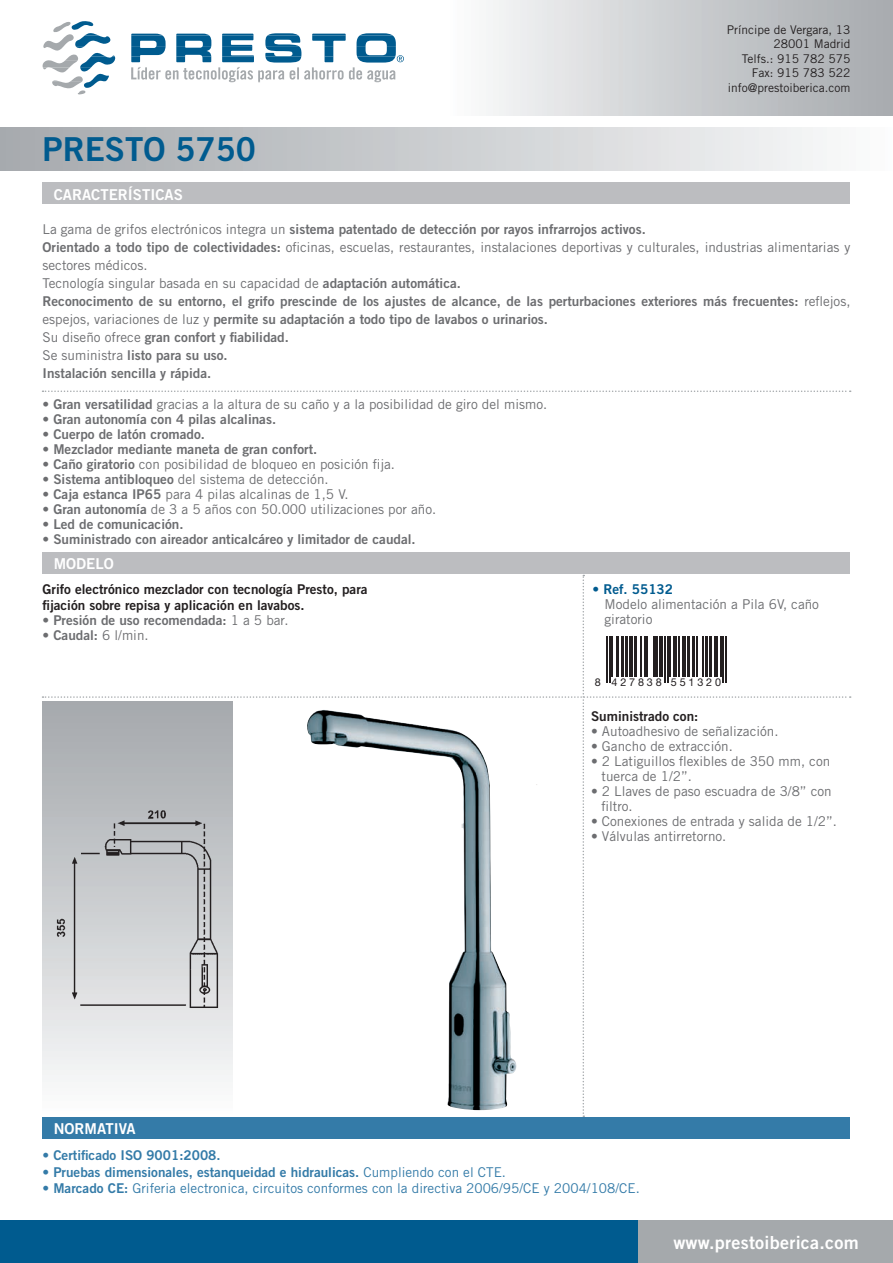
<style>
.page{position:relative;width:893px;height:1263px;background:#fff}
.page>*{position:absolute;margin:0;border:0;box-sizing:border-box;transform-origin:0 0}
.t1{font:33px "Trade Gothic Bold Two";color:#005b8f}
.t2{font:18px "Trade Gothic Bold Two";letter-spacing:.015em;color:#fff}
.t3{font:15px "Trade Gothic Bold Two";color:#fff}
.TEXTO_NORMAL{font:13.5px/15px "Trade Gothic";color:#6c6d70}
.TEXTO_NORMAL-2{font:13.5px/18px "Trade Gothic Bold Two";color:#6c6d70}
.TEXTO_NORMAL-3{font:13.5px/16.2px "Trade Gothic Bold Two";color:#231f20}
.TEXTO_NORMAL-4{font:13.5px "Trade Gothic Bold Two";color:#347ba8}
.TEXTO_NORMAL-5{font:13.5px "Trade Gothic";color:#347ba8}
.t4{font:13.5px "Trade Gothic Bold Two";color:#005b8f}
.t5{font:12px "Trade Gothic";color:#231f20}
.t6{font:10.8px "Helvetica Neue";letter-spacing:.265em;color:#231f20}
.s1{font-family:"Trade Gothic"}
.s2{font-family:"Trade Gothic Bold Two"}
</style>
<div class="page">
<div style="left:628px;top:1220px;width:265px;height:43px;background:#a5a9ac"></div>
<div style="left:0;top:128px;width:893px;height:42px;background:linear-gradient(to right,#a3a7ab,#fafafb)"></div>
<div style="left:43px;top:183px;width:807px;height:21px;background:#bcbdc0"></div>
<div style="left:446px;top:0;width:447px;height:116px;background:linear-gradient(to right,#fbfcfc,#a4a8ac)"></div>
<div style="left:0;top:1220px;width:637px;height:43px;background:#005b8f"></div>
<svg style="left:42px;top:21px;width:362px;height:74px"></svg>
<div style="left:43px;top:1118px;width:807px;height:21px;background:#347ba8"></div>
<svg style="left:43px;top:390px;width:808px;height:2px"></svg>
<div style="left:43px;top:553px;width:807px;height:21px;background:#bcbdc0"></div>
<svg style="left:43px;top:575px;width:808px;height:542px"></svg>
<div style="left:43px;top:701px;width:189px;height:416px;background:linear-gradient(to bottom,#a2a6aa,#fbfbfc)"></div>
<img style="left:305px;top:710px;width:232px;height:400px">
<img style="left:49px;top:803px;width:177px;height:212px">
<hr style="left:606px;top:636px;width:2px;height:47px;background:#231f20">
<hr style="left:609px;top:636px;width:1px;height:47px;background:#231f20">
<hr style="left:611px;top:636px;width:2px;height:41px;background:#231f20">
<hr style="left:616px;top:636px;width:3px;height:41px;background:#231f20">
<hr style="left:621px;top:636px;width:3px;height:41px;background:#231f20">
<hr style="left:625px;top:636px;width:3px;height:41px;background:#231f20">
<hr style="left:629px;top:636px;width:4px;height:41px;background:#231f20">
<hr style="left:634px;top:636px;width:3px;height:41px;background:#231f20">
<hr style="left:641px;top:636px;width:1px;height:41px;background:#231f20">
<hr style="left:644px;top:636px;width:1px;height:41px;background:#231f20">
<hr style="left:647px;top:636px;width:1px;height:41px;background:#231f20">
<hr style="left:653px;top:636px;width:1px;height:41px;background:#231f20">
<hr style="left:655px;top:636px;width:3px;height:41px;background:#231f20">
<hr style="left:659px;top:636px;width:4px;height:41px;background:#231f20">
<hr style="left:664px;top:636px;width:2px;height:47px;background:#231f20">
<hr style="left:667px;top:636px;width:1px;height:47px;background:#231f20">
<hr style="left:669px;top:636px;width:2px;height:41px;background:#231f20">
<hr style="left:673px;top:636px;width:4px;height:41px;background:#231f20">
<hr style="left:678px;top:636px;width:2px;height:41px;background:#231f20">
<hr style="left:682px;top:636px;width:4px;height:41px;background:#231f20">
<hr style="left:687px;top:636px;width:3px;height:41px;background:#231f20">
<hr style="left:692px;top:636px;width:3px;height:41px;background:#231f20">
<hr style="left:696px;top:636px;width:1px;height:41px;background:#231f20">
<hr style="left:702px;top:636px;width:2px;height:41px;background:#231f20">
<hr style="left:705px;top:636px;width:2px;height:41px;background:#231f20">
<hr style="left:709px;top:636px;width:2px;height:41px;background:#231f20">
<hr style="left:714px;top:636px;width:3px;height:41px;background:#231f20">
<hr style="left:720px;top:636px;width:1px;height:41px;background:#231f20">
<hr style="left:723px;top:636px;width:1px;height:47px;background:#231f20">
<hr style="left:725px;top:636px;width:1px;height:47px;background:#231f20">
<p class="t1" style="left:43px;top:129px;width:215px">PRESTO 5750</p>
<p class="t3" style="left:54px;top:185px;width:131px">CARACTERÍSTICAS</p>
<p class="t5" style="left:727px;top:23px;width:125px">Príncipe de Vergara, 13</p>
<p class="t5" style="left:773px;top:37px;width:78px">28001 Madrid</p>
<p class="t5" style="left:742px;top:51px;width:110px">Telfs.: 915 782 575</p>
<p class="t5" style="left:752px;top:66px;width:100px">Fax: 915 783 522</p>
<p class="t5" style="left:728px;top:80px;width:124px">info@prestoiberica.com</p>
<p class="TEXTO_NORMAL-2" style="left:43px;top:220px;width:605px"><span class="s1">La gama de grifos electrónicos integra un</span> sistema patentado de detección por rayos infrarrojos activos.</p>
<p class="TEXTO_NORMAL" style="left:43px;top:238px;width:809px;line-height:18px"><span class="s2">Orientado a todo tipo de colectividades:</span> oficinas, escuelas, restaurantes, instalaciones deportivas y culturales, industrias alimentarias y sectores médicos.</p>
<p class="TEXTO_NORMAL" style="left:43px;top:276px;width:420px">Tecnología singular basada en su capacidad de <span class="s2">adaptación automática.</span></p>
<p class="TEXTO_NORMAL-2" style="left:43px;top:292px;width:809px">Reconocimento de su entorno, el grifo prescinde de los ajustes de alcance, de las perturbaciones exteriores más frecuentes: <span class="s1">reflejos, espejos, variaciones de luz y</span> permite su adaptación a todo tipo de lavabos o urinarios.</p>
<p class="TEXTO_NORMAL-2" style="left:43px;top:328px;width:248px"><span class="s1">Su diseño ofrece</span> gran confort y fiabilidad.</p>
<p class="TEXTO_NORMAL-2" style="left:43px;top:346px;width:187px"><span class="s1">Se suministra</span> listo para su uso.</p>
<p class="TEXTO_NORMAL-2" style="left:43px;top:364px;width:170px">Instalación sencilla y rápida.</p>
<p class="TEXTO_NORMAL" style="left:43px;top:396px;width:506px">• <span class="s2">Gran versatilidad</span> gracias a la altura de su caño y a la posibilidad de giro del mismo.</p>
<p class="TEXTO_NORMAL-2" style="left:43px;top:409px;width:235px"><span class="s1">•</span> Gran autonomía con 4 pilas alcalinas.</p>
<p class="TEXTO_NORMAL-2" style="left:43px;top:424px;width:164px"><span class="s1">•</span> Cuerpo de latón cromado.</p>
<p class="TEXTO_NORMAL-2" style="left:43px;top:439px;width:276px"><span class="s1">•</span> Mezclador mediante maneta de gran confort.</p>
<p class="TEXTO_NORMAL" style="left:43px;top:456px;width:354px">• <span class="s2">Caño giratorio</span> con posibilidad de bloqueo en posición fija.</p>
<p class="TEXTO_NORMAL" style="left:43px;top:471px;width:288px">• <span class="s2">Sistema antibloqueo</span> del sistema de detección.</p>
<p class="TEXTO_NORMAL" style="left:43px;top:486px;width:307px">• <span class="s2">Caja estanca IP65</span> para 4 pilas alcalinas de 1,5 V.</p>
<p class="TEXTO_NORMAL" style="left:43px;top:501px;width:395px">• <span class="s2">Gran autonomía</span> de 3 a 5 años con 50.000 utilizaciones por año.</p>
<p class="TEXTO_NORMAL-2" style="left:43px;top:514px;width:143px">• Led de comunicación.</p>
<p class="TEXTO_NORMAL-2" style="left:43px;top:529px;width:375px">• Suministrado con aireador anticalcáreo y limitador de caudal.</p>
<p class="t3" style="left:54px;top:555px;width:62px">MODELO</p>
<p class="TEXTO_NORMAL-3" style="left:43px;top:581px;width:327px">Grifo electrónico mezclador con tecnología Presto, para fijación sobre repisa y aplicación en lavabos.</p>
<p class="TEXTO_NORMAL-2" style="left:43px;top:611px;width:247px"><span class="s1">•</span> Presión de uso recomendada: <span class="s1">1 a 5 bar.</span></p>
<p class="TEXTO_NORMAL" style="left:43px;top:628px;width:108px">• <span class="s2">Caudal:</span> 6 l/min.</p>
<p class="t3" style="left:54px;top:1119px;width:83px">NORMATIVA</p>
<p class="t4" style="left:592px;top:581px;width:82px">• Ref. 55132</p>
<p class="TEXTO_NORMAL" style="left:604px;top:596px;width:216px">Modelo alimentación a Pila 6V, caño</p>
<p class="TEXTO_NORMAL" style="left:604px;top:611px;width:49px">giratorio</p>
<p class="t6" style="left:595px;top:673px;width:128px">8 427838 551320</p>
<p class="TEXTO_NORMAL-3" style="left:591px;top:707px;width:109px">Suministrado con:</p>
<p class="TEXTO_NORMAL" style="left:591px;top:723px;width:189px">• Autoadhesivo de señalización.</p>
<p class="TEXTO_NORMAL" style="left:591px;top:738px;width:143px">• Gancho de extracción.</p>
<p class="TEXTO_NORMAL" style="left:602px;top:753px;width:230px;text-indent:-11px">• 2 Latiguillos flexibles de 350 mm, con tuerca de 1/2”.</p>
<p class="TEXTO_NORMAL" style="left:602px;top:783px;width:232px;text-indent:-11px">• 2 Llaves de paso escuadra de 3/8” con filtro.</p>
<p class="TEXTO_NORMAL" style="left:591px;top:813px;width:247px">• Conexiones de entrada y salida de 1/2”.</p>
<p class="TEXTO_NORMAL" style="left:591px;top:828px;width:137px">• Válvulas antirretorno.</p>
<p class="TEXTO_NORMAL-4" style="left:43px;top:1147px;width:180px">• Certificado ISO 9001:2008.</p>
<p class="TEXTO_NORMAL-4" style="left:43px;top:1163px;width:465px">• Pruebas dimensionales, estanqueidad e hidraulicas. <span class="s1">Cumpliendo con el CTE.</span></p>
<p class="TEXTO_NORMAL-5" style="left:43px;top:1180px;width:599px"><span class="s2">• Marcado CE:</span> Griferia electronica, circuitos conformes con la directiva 2006/95/CE y 2004/108/CE.</p>
<p class="t2" style="left:673px;top:1231px;width:187px">www.prestoiberica.com</p>
</div>
